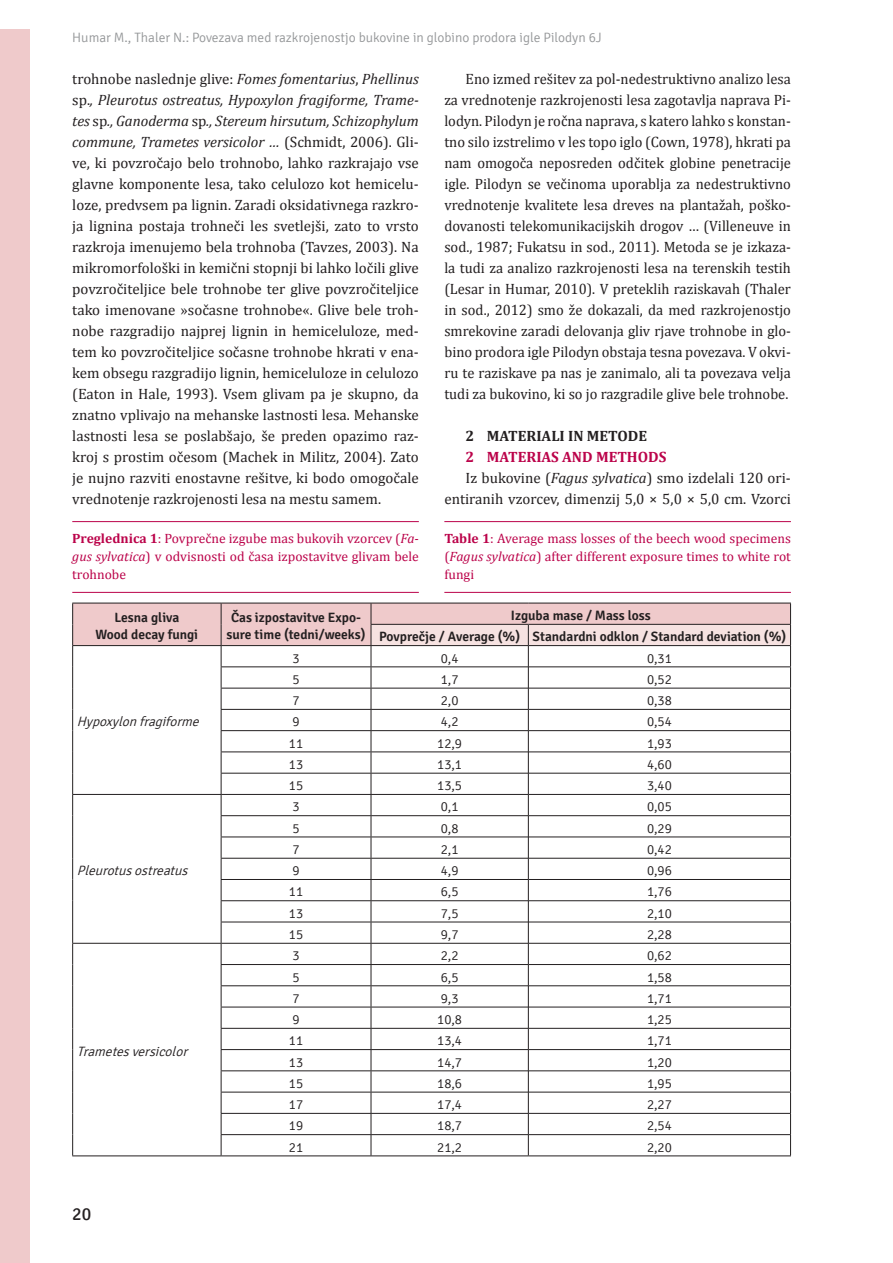
<style>
.page{position:relative;width:893px;height:1263px;background:#fff}
.page>*{position:absolute;margin:0;border:0;box-sizing:border-box;transform-origin:0 0}
.t1{font:18px "Signika";color:#231f20}
.t2{font:15px/21px "Cambria";color:#231f20;text-align:justify}
.t3{font:700 15px "Cambria";color:#bb034a}
.t4{font:700 15px "Cambria";color:#231f20}
.t5{font:13.5px/18px "Cambria";color:#bb034a;text-align:justify}
.t6{font:300 13.5px "Signika";color:#231f20}
.t7{font:600 13.5px/16.5px "Signika";color:#231f20;text-align:center}
.t8{font:300 13.5px "Signika";color:#949698}
.t9{font:italic 300 13.5px "Signika";color:#231f20}
.s1{font-style:italic}
.s2{font-weight:700}
</style>
<div class="page">
<div style="left:0;top:30px;width:30px;height:1233px;background:#efcacb"></div>
<hr style="left:72px;top:521px;width:347px;height:1px;background:#bb034a">
<hr style="left:72px;top:592px;width:347px;height:1px;background:#bb034a">
<hr style="left:444px;top:521px;width:347px;height:1px;background:#bb034a">
<hr style="left:444px;top:592px;width:347px;height:1px;background:#bb034a">
<hr style="left:72px;top:1155px;width:149px;height:1px;background:#231f20">
<hr style="left:221px;top:1155px;width:150px;height:1px;background:#231f20">
<hr style="left:371px;top:1155px;width:157px;height:1px;background:#231f20">
<hr style="left:528px;top:1155px;width:263px;height:1px;background:#231f20">
<svg style="left:72px;top:603px;width:719px;height:552px"></svg>
<p class="t8" style="left:72px;top:31px;width:531px">Humar M., Thaler N.: Povezava med razkrojenostjo bukovine in globino prodora igle Pilodyn 6J</p>
<p class="t2" style="left:72px;top:68px;width:348px">trohnobe naslednje glive: <span class="s1">Fomes fomentarius</span>, <span class="s1">Phellinus </span>sp.<span class="s1">, Pleurotus ostreatus, Hypoxylon fragiforme, Trame&shy;tes</span> sp<span class="s1">., Ganoderma</span> sp<span class="s1">., Stereum hirsutum, Schizophylum commune, Trametes versicolor …</span> (Schmidt, 2006). Gli&shy;ve, ki povzročajo belo trohnobo, lahko razkrajajo vse glavne komponente lesa, tako celulozo kot hemicelu&shy;loze, predvsem pa lignin. Zaradi oksidativnega razkro&shy;ja lignina postaja trohneči les svetlejši, zato to vrsto razkroja imenujemo bela trohnoba (Tavzes, 2003). Na mikromorfološki in kemični stopnji bi lahko ločili glive povzročiteljice bele trohnobe ter glive povzročiteljice tako imenovane »sočasne trohnobe«. Glive bele troh&shy;nobe razgradijo najprej lignin in hemiceluloze, med&shy;tem ko povzročiteljice sočasne trohnobe hkrati v ena&shy;kem obsegu razgradijo lignin, hemiceluloze in celulozo (Eaton in Hale, 1993). Vsem glivam pa je skupno, da znatno vplivajo na mehanske lastnosti lesa. Mehanske lastnosti lesa se poslabšajo, še preden opazimo raz&shy;kroj s prostim očesom (Machek in Militz, 2004). Zato je nujno razviti enostavne rešitve, ki bodo omogočale vrednotenje razkrojenosti lesa na mestu samem.</p>
<p class="t2" style="left:444px;top:68px;width:348px;text-indent:21px">Eno izmed rešitev za pol-nedestruktivno analizo lesa za vrednotenje razkrojenosti lesa zagotavlja naprava Pi&shy;lodyn. Pilodyn je ročna naprava, s katero lahko s konstan&shy;tno silo izstrelimo v les topo iglo (Cown, 1978), hkrati pa nam omogoča neposreden odčitek globine penetracije igle. Pilodyn se večinoma uporablja za nedestruktivno vrednotenje kvalitete lesa dreves na plantažah, poško&shy;dovanosti telekomunikacijskih drogov … (Villeneuve in sod., 1987; Fukatsu in sod., 2011). Metoda se je izkaza&shy;la tudi za analizo razkrojenosti lesa na terenskih testih (Lesar in Humar, 2010). V preteklih raziskavah (Thaler in sod., 2012) smo že dokazali, da med razkrojenostjo smrekovine zaradi delovanja gliv rjave trohnobe in glo&shy;bino prodora igle Pilodyn obstaja tesna povezava. V okvi&shy;ru te raziskave pa nas je zanimalo, ali ta povezava velja tudi za bukovino, ki so jo razgradile glive bele trohnobe.</p>
<p class="t4" style="left:466px;top:427px;width:183px">2 MATERIALI IN METODE</p>
<p class="t3" style="left:466px;top:448px;width:202px">2 MATERIAS AND METHODS</p>
<p class="t2" style="left:466px;top:467px;width:327px">Iz bukovine (<span class="s1">Fagus sylvatica</span>) smo izdelali 120 ori-</p>
<p class="t2" style="left:444px;top:488px;width:348px">entiranih vzorcev, dimenzij 5,0 × 5,0 × 5,0 cm. Vzorci</p>
<p class="t5" style="left:72px;top:530px;width:348px"><span class="s2">Preglednica 1</span>: Povprečne izgube mas bukovih vzorcev (<span class="s1">Fa&shy;gus sylvatica</span>) v odvisnosti od časa izpostavitve glivam bele trohnobe</p>
<p class="t5" style="left:444px;top:530px;width:348px"><span class="s2">Table 1</span>: Average mass losses of the beech wood specimens (<span class="s1">Fagus sylvatica</span>) after different exposure times to white rot fungi</p>
<p class="t7" style="left:96px;top:610px;width:104px">Lesna gliva<br>Wood decay fungi</p>
<p class="t7" style="left:227px;top:610px;width:141px">Čas izpostavitve Expo&shy;sure time (tedni/weeks)</p>
<p class="t7" style="left:379px;top:605px;width:409px;line-height:21.3px">Izguba mase / Mass loss<br>Povprečje / Average (%) Standardni odklon / Standard deviation (%)</p>
<p class="t9" style="left:77px;top:714px;width:127px">Hypoxylon fragiforme</p>
<p class="t9" style="left:77px;top:863px;width:116px">Pleurotus ostreatus</p>
<p class="t9" style="left:77px;top:1044px;width:116px">Trametes versicolor</p>
<p class="t1" style="left:72px;top:1204px;width:21px">20</p>
<p class="t6" style="left:292px;top:651px;width:9px">3</p>
<p class="t6" style="left:441px;top:651px;width:19px">0,4</p>
<p class="t6" style="left:647px;top:651px;width:26px">0,31</p>
<p class="t6" style="left:292px;top:672px;width:9px">5</p>
<p class="t6" style="left:441px;top:672px;width:19px">1,7</p>
<p class="t6" style="left:647px;top:672px;width:26px">0,52</p>
<p class="t6" style="left:292px;top:693px;width:9px">7</p>
<p class="t6" style="left:441px;top:693px;width:19px">2,0</p>
<p class="t6" style="left:647px;top:693px;width:26px">0,38</p>
<p class="t6" style="left:292px;top:714px;width:9px">9</p>
<p class="t6" style="left:441px;top:714px;width:19px">4,2</p>
<p class="t6" style="left:647px;top:714px;width:26px">0,54</p>
<p class="t6" style="left:289px;top:736px;width:16px">11</p>
<p class="t6" style="left:437px;top:736px;width:26px">12,9</p>
<p class="t6" style="left:647px;top:736px;width:26px">1,93</p>
<p class="t6" style="left:289px;top:757px;width:16px">13</p>
<p class="t6" style="left:437px;top:757px;width:26px">13,1</p>
<p class="t6" style="left:647px;top:757px;width:26px">4,60</p>
<p class="t6" style="left:289px;top:778px;width:16px">15</p>
<p class="t6" style="left:437px;top:778px;width:26px">13,5</p>
<p class="t6" style="left:647px;top:778px;width:26px">3,40</p>
<p class="t6" style="left:292px;top:799px;width:9px">3</p>
<p class="t6" style="left:441px;top:799px;width:19px">0,1</p>
<p class="t6" style="left:647px;top:799px;width:26px">0,05</p>
<p class="t6" style="left:292px;top:821px;width:9px">5</p>
<p class="t6" style="left:441px;top:821px;width:19px">0,8</p>
<p class="t6" style="left:647px;top:821px;width:26px">0,29</p>
<p class="t6" style="left:292px;top:842px;width:9px">7</p>
<p class="t6" style="left:441px;top:842px;width:19px">2,1</p>
<p class="t6" style="left:647px;top:842px;width:26px">0,42</p>
<p class="t6" style="left:292px;top:863px;width:9px">9</p>
<p class="t6" style="left:441px;top:863px;width:19px">4,9</p>
<p class="t6" style="left:647px;top:863px;width:26px">0,96</p>
<p class="t6" style="left:289px;top:884px;width:16px">11</p>
<p class="t6" style="left:441px;top:884px;width:19px">6,5</p>
<p class="t6" style="left:647px;top:884px;width:26px">1,76</p>
<p class="t6" style="left:289px;top:906px;width:16px">13</p>
<p class="t6" style="left:441px;top:906px;width:19px">7,5</p>
<p class="t6" style="left:647px;top:906px;width:26px">2,10</p>
<p class="t6" style="left:289px;top:927px;width:16px">15</p>
<p class="t6" style="left:441px;top:927px;width:19px">9,7</p>
<p class="t6" style="left:647px;top:927px;width:26px">2,28</p>
<p class="t6" style="left:292px;top:948px;width:9px">3</p>
<p class="t6" style="left:441px;top:948px;width:19px">2,2</p>
<p class="t6" style="left:647px;top:948px;width:26px">0,62</p>
<p class="t6" style="left:292px;top:969px;width:9px">5</p>
<p class="t6" style="left:441px;top:969px;width:19px">6,5</p>
<p class="t6" style="left:647px;top:969px;width:26px">1,58</p>
<p class="t6" style="left:292px;top:991px;width:9px">7</p>
<p class="t6" style="left:441px;top:991px;width:19px">9,3</p>
<p class="t6" style="left:647px;top:991px;width:26px">1,71</p>
<p class="t6" style="left:292px;top:1012px;width:9px">9</p>
<p class="t6" style="left:437px;top:1012px;width:26px">10,8</p>
<p class="t6" style="left:647px;top:1012px;width:26px">1,25</p>
<p class="t6" style="left:289px;top:1033px;width:16px">11</p>
<p class="t6" style="left:437px;top:1033px;width:26px">13,4</p>
<p class="t6" style="left:647px;top:1033px;width:26px">1,71</p>
<p class="t6" style="left:289px;top:1055px;width:16px">13</p>
<p class="t6" style="left:437px;top:1055px;width:26px">14,7</p>
<p class="t6" style="left:647px;top:1055px;width:26px">1,20</p>
<p class="t6" style="left:289px;top:1076px;width:16px">15</p>
<p class="t6" style="left:437px;top:1076px;width:26px">18,6</p>
<p class="t6" style="left:647px;top:1076px;width:26px">1,95</p>
<p class="t6" style="left:289px;top:1097px;width:16px">17</p>
<p class="t6" style="left:437px;top:1097px;width:26px">17,4</p>
<p class="t6" style="left:647px;top:1097px;width:26px">2,27</p>
<p class="t6" style="left:289px;top:1118px;width:16px">19</p>
<p class="t6" style="left:437px;top:1118px;width:26px">18,7</p>
<p class="t6" style="left:647px;top:1118px;width:26px">2,54</p>
<p class="t6" style="left:289px;top:1140px;width:16px">21</p>
<p class="t6" style="left:437px;top:1140px;width:26px">21,2</p>
<p class="t6" style="left:647px;top:1140px;width:26px">2,20</p>
</div>
